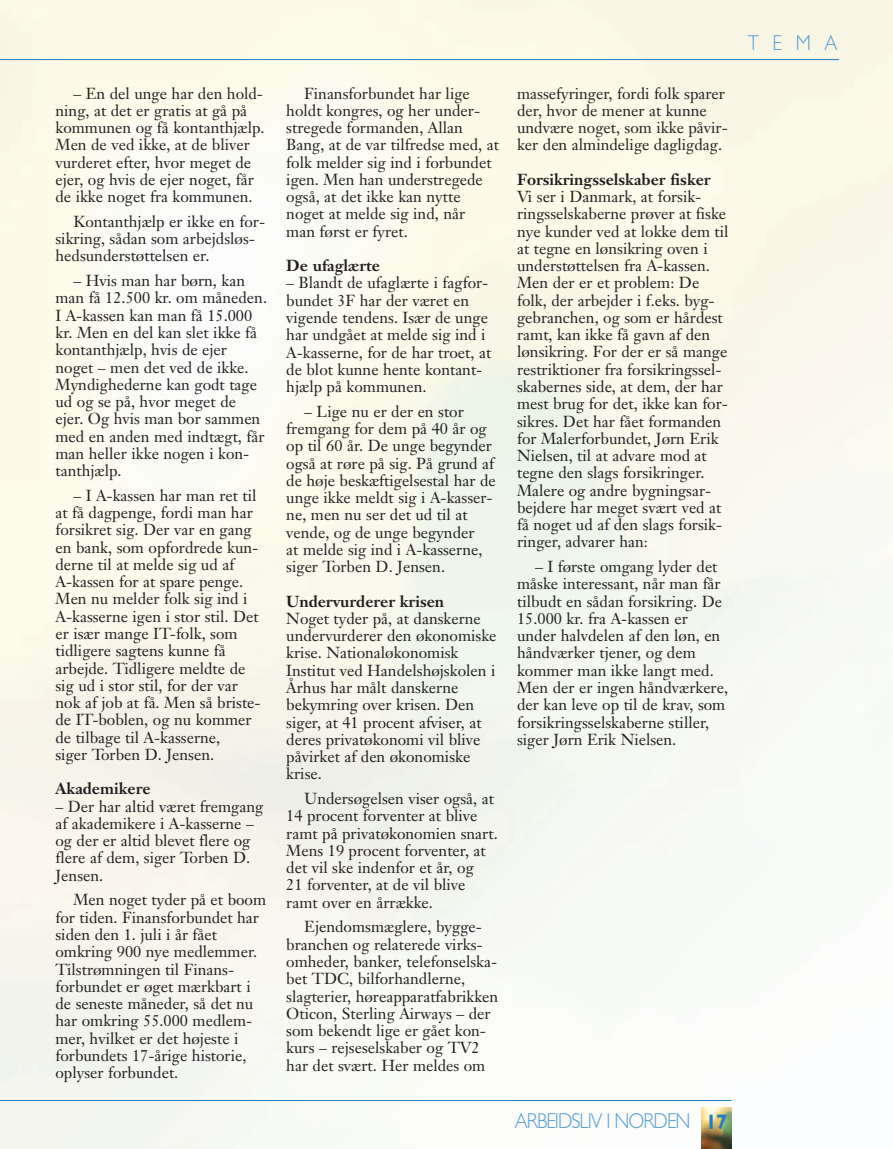
<style>
.page{position:relative;width:893px;height:1149px;background:#fff}
.page>*{position:absolute;margin:0;border:0;box-sizing:border-box;transform-origin:0 0}
.t1{font:300 21.6px "Gill Sans";letter-spacing:-.05em;color:#559ed4;scale:.9 1}
.t2{font:15.75px/17.2px "Janson Text";color:#231f20}
.t3{font:700 15.75px "Janson Text";color:#231f20}
.s1{font-weight:700;font-size:21px;color:#237dbd}
</style>
<div class="page">
<img style="left:0;top:0;width:893px;height:1148px">
<img style="left:702px;top:1106px;width:29px;height:42px">
<hr style="left:0;top:1099px;width:731px;height:1px;background:#237dbd">
<hr style="left:0;top:59px;width:839px;height:1px;background:#237dbd">
<p class="t2" style="left:56px;top:86px;width:211px;text-indent:18px">– En del unge har den hold&shy;ning, at det er gratis at gå på kommunen og få kontanthjælp.<br>Men de ved ikke, at de bliver vurderet efter, hvor meget de ejer, og hvis de ejer noget, får de ikke noget fra kommunen.</p>
<p class="t2" style="left:56px;top:214px;width:211px;text-indent:18px">Kontanthjælp er ikke en for&shy;sikring, sådan som arbejdsløs&shy;hedsunderstøttelsen er.</p>
<p class="t2" style="left:56px;top:273px;width:213px;text-indent:18px">– Hvis man har børn, kan man få 12.500 kr. om måneden.<br>I A-kassen kan man få 15.000 kr. Men en del kan slet ikke få kontanthjælp, hvis de ejer noget – men det ved de ikke.<br>Myndighederne kan godt tage ud og se på, hvor meget de ejer. Og hvis man bor sammen med en anden med indtægt, får man heller ikke nogen i kon&shy;tanthjælp.</p>
<p class="t2" style="left:56px;top:488px;width:207px;text-indent:18px">– I A-kassen har man ret til at få dagpenge, fordi man har forsikret sig. Der var en gang en bank, som opfordrede kun&shy;derne til at melde sig ud af<br>A-kassen for at spare penge.<br>Men nu melder folk sig ind i<br>A-kasserne igen i stor stil. Det er især mange IT-folk, som tidligere sagtens kunne få arbejde. Tidligere meldte de sig ud i stor stil, for der var nok af job at få. Men så briste&shy;de IT-boblen, og nu kommer de tilbage til A-kasserne,<br>siger Torben D. Jensen.</p>
<p class="t3" style="left:56px;top:782px;width:97px">Akademikere</p>
<p class="t2" style="left:56px;top:798px;width:209px">– Der har altid været fremgang af akademikere i A-kasserne – og der er altid blevet flere og flere af dem, siger Torben D.<br>Jensen.</p>
<p class="t2" style="left:56px;top:892px;width:212px;text-indent:18px">Men noget tyder på et boom for tiden. Finansforbundet har siden den 1. juli i år fået omkring 900 nye medlemmer.<br>Tilstrømningen til Finans&shy;forbundet er øget mærkbart i de seneste måneder, så det nu har omkring 55.000 medlem&shy;mer, hvilket er det højeste i forbundets 17-årige historie, oplyser forbundet.</p>
<p class="t2" style="left:286px;top:86px;width:214px;text-indent:18px">Finansforbundet har lige holdt kongres, og her under&shy;stregede formanden, Allan<br>Bang, at de var tilfredse med, at folk melder sig ind i forbundet igen. Men han understregede også, at det ikke kan nytte noget at melde sig ind, når<br>man først er fyret.</p>
<p class="t3" style="left:286px;top:259px;width:95px">De ufaglærte</p>
<p class="t2" style="left:286px;top:276px;width:206px">– Blandt de ufaglærte i fagfor&shy;bundet 3F har der været en vigende tendens. Især de unge har undgået at melde sig ind i<br>A-kasserne, for de har troet, at de blot kunne hente kontant&shy;hjælp på kommunen.</p>
<p class="t2" style="left:286px;top:404px;width:211px;text-indent:18px">– Lige nu er der en stor fremgang for dem på 40 år og op til 60 år. De unge begynder også at røre på sig. På grund af de høje beskæftigelsestal har de unge ikke meldt sig i A-kasser&shy;ne, men nu ser det ud til at vende, og de unge begynder<br>at melde sig ind i A-kasserne, siger Torben D. Jensen.</p>
<p class="t3" style="left:286px;top:594px;width:159px">Undervurderer krisen</p>
<p class="t2" style="left:286px;top:611px;width:212px">Noget tyder på, at danskerne undervurderer den økonomiske krise. Nationaløkonomisk<br>Institut ved Handelshøjskolen i<br>Århus har målt danskerne bekymring over krisen. Den siger, at 41 procent afviser, at deres privatøkonomi vil blive påvirket af den økonomiske krise.</p>
<p class="t2" style="left:286px;top:791px;width:213px;text-indent:18px">Undersøgelsen viser også, at<br>14 procent forventer at blive ramt på privatøkonomien snart.<br>Mens 19 procent forventer, at det vil ske indenfor et år, og<br>21 forventer, at de vil blive ramt over en årrække.</p>
<p class="t2" style="left:286px;top:919px;width:214px;text-indent:18px">Ejendomsmæglere, bygge&shy;branchen og relaterede virks&shy;omheder, banker, telefonselska&shy;bet TDC, bilforhandlerne, slagterier, høreapparatfabrikken<br>Oticon, Sterling Airways – der som bekendt lige er gået kon&shy;kurs – rejseselskaber og TV2 har det svært. Her meldes om</p>
<p class="t2" style="left:517px;top:86px;width:212px">massefyringer, fordi folk sparer der, hvor de mener at kunne undvære noget, som ikke påvir&shy;ker den almindelige dagligdag.</p>
<p class="t3" style="left:517px;top:173px;width:195px">Forsikringsselskaber fisker</p>
<p class="t2" style="left:517px;top:189px;width:213px">Vi ser i Danmark, at forsik&shy;ringsselskaberne prøver at fiske nye kunder ved at lokke dem til at tegne en lønsikring oven i understøttelsen fra A-kassen.<br>Men der er et problem: De folk, der arbejder i f.eks. byg&shy;gebranchen, og som er hårdest ramt, kan ikke få gavn af den lønsikring. For der er så mange restriktioner fra forsikringssel&shy;skabernes side, at dem, der har mest brug for det, ikke kan for&shy;sikres. Det har fået formanden for Malerforbundet, Jørn Erik<br>Nielsen, til at advare mod at tegne den slags forsikringer.<br>Malere og andre bygningsar&shy;bejdere har meget svært ved at få noget ud af den slags forsik&shy;ringer, advarer han:</p>
<p class="t2" style="left:517px;top:559px;width:213px;text-indent:18px">– I første omgang lyder det måske interessant, når man får tilbudt en sådan forsikring. De<br>15.000 kr. fra A-kassen er under halvdelen af den løn, en håndværker tjener, og dem kommer man ikke langt med.<br>Men der er ingen håndværkere, der kan leve op til de krav, som forsikringsselskaberne stiller, siger Jørn Erik Nielsen.</p>
<h1 class="t1" style="left:515px;top:1112px;width:238px">ARBEIDSLIV I NORDEN <span class="s1">17</span></h1>
<h1 class="t1" style="left:748px;top:36px;width:101px">TEMA</h1>
</div>
